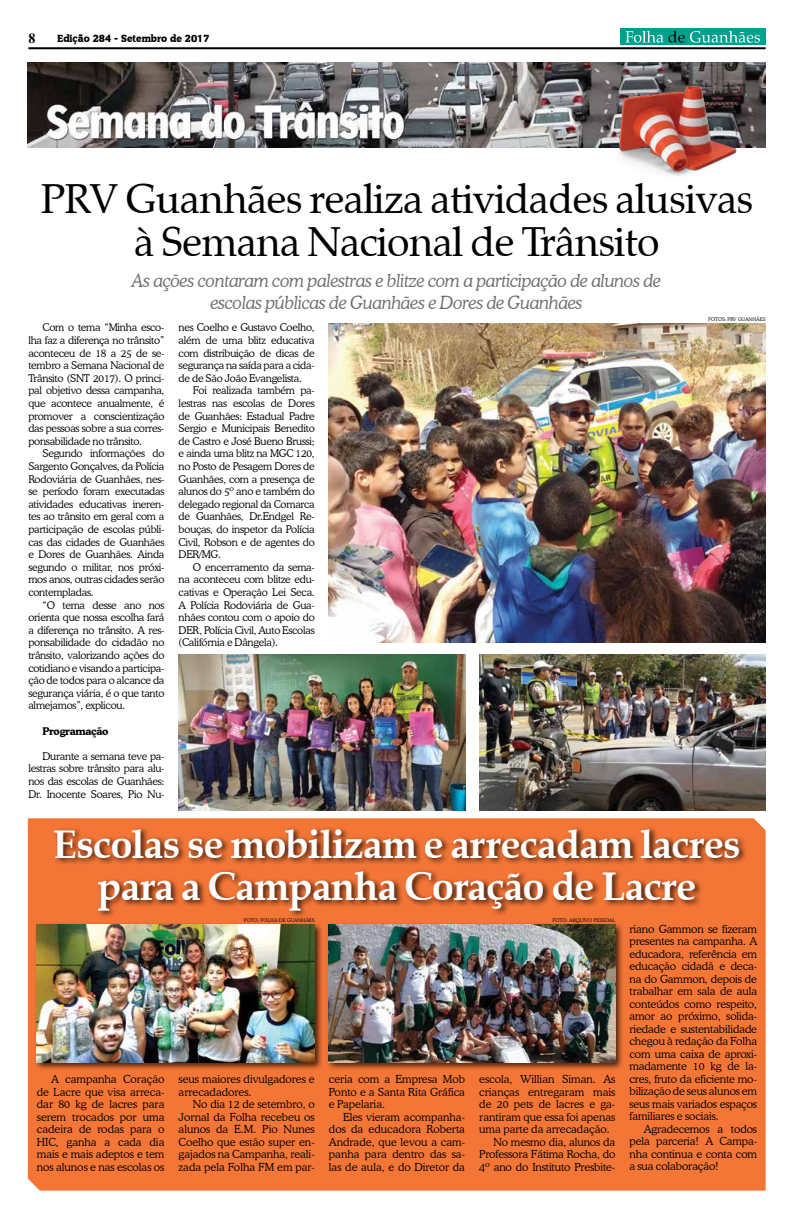
<style>
.page{position:relative;width:794px;height:1219px;background:#fff}
.page>*{position:absolute;margin:0;border:0;box-sizing:border-box;transform-origin:0 0}
.t1{font:41px/43px "Zapf Calligraphic 801 BT";letter-spacing:-.02em;color:#000;text-align:center}
.t2{font:700 40px/42px "Zapf Calligraphic 801 BT";letter-spacing:-.02em;color:#fff;text-align:center}
.t3{font:italic 300 18px/21.6px "Cooper BT";letter-spacing:-.02em;color:#6d6e71;text-align:center}
.t4{font:700 14px "Times New Roman";color:#000}
.t5{font:300 11px/12.5px "Cooper BT";color:#000;text-align:justify}
.t6{font:300 10.5px/12.6px "Cooper BT";letter-spacing:-.02em;color:#000;text-align:justify}
.t7{font:700 10.5px "Cooper BT";letter-spacing:-.02em;color:#000}
.t8{font:10px "Commons";color:#000}
.t9{font:300 5px "Cooper BT";color:#000}
</style>
<div class="page">
<div style="left:620px;top:28px;width:145px;height:17px;background:#00a18c"></div>
<hr style="left:28px;top:47px;width:737px;height:2px;background:#000">
<svg style="left:625px;top:31px;width:135px;height:12px"></svg>
<div style="left:28px;top:818px;width:737px;height:373px;background:#f47637"></div>
<img style="left:179px;top:655px;width:286px;height:155px">
<img style="left:329px;top:323px;width:436px;height:319px">
<img style="left:479px;top:655px;width:286px;height:155px">
<div style="left:52px;top:826px;width:695px;height:92px;background:#000;opacity:.75"></div>
<div style="left:326px;top:922px;width:298px;height:149px;background:#000;opacity:.75"></div>
<img style="left:329px;top:925px;width:286px;height:137px">
<div style="left:34px;top:922px;width:289px;height:149px;background:#000;opacity:.75"></div>
<img style="left:37px;top:925px;width:278px;height:137px">
<img style="left:28px;top:63px;width:737px;height:85px">
<img style="left:603px;top:62px;width:141px;height:114px">
<h3 class="t4" style="left:28px;top:29px;width:8px">8</h3>
<p class="t8" style="left:57px;top:32px;width:154px">Edição 284 - Setembro de 2017</p>
<h1 class="t1" style="left:41px;top:178px;width:714px">PRV Guanhães realiza atividades alusivas à Semana Nacional de Trânsito</h1>
<h3 class="t3" style="left:132px;top:270px;width:530px">As ações contaram com palestras e blitze com a participação de alunos de escolas públicas de Guanhães e Dores de Guanhães</h3>
<p class="t6" style="left:28px;top:321px;width:138px;text-indent:14px">Com o tema “Minha esco&shy;lha faz a diferença no trânsito” aconteceu de 18 a 25 de se&shy;tembro a Semana Nacional de Trânsito (SNT 2017). O princi&shy;pal objetivo dessa campanha, que acontece anualmente, é promover a conscientização das pessoas sobre a sua corres&shy;ponsabilidade no trânsito.</p>
<p class="t6" style="left:28px;top:447px;width:138px;text-indent:14px">Segundo informações do Sargento Gonçalves, da Polícia Rodoviária de Guanhães, nes&shy;se período foram executadas atividades educativas ineren&shy;tes ao trânsito em geral com a participação de escolas públi&shy;cas das cidades de Guanhães e Dores de Guanhães. Ainda segundo o militar, nos próxi&shy;mos anos, outras cidades serão contempladas.</p>
<p class="t6" style="left:28px;top:598px;width:138px;text-indent:14px">“O tema desse ano nos orienta que nossa escolha fará a diferença no trânsito. A res&shy;ponsabilidade do cidadão no trânsito, valorizando ações do cotidiano e visando a participa&shy;ção de todos para o alcance da segurança viária, é o que tanto almejamos”, explicou.</p>
<p class="t7" style="left:43px;top:724px;width:67px">Programação</p>
<p class="t6" style="left:28px;top:750px;width:138px;text-indent:14px">Durante a semana teve pa&shy;lestras sobre trânsito para alu&shy;nos das escolas de Guanhães:<br>Dr. Inocente Soares, Pio Nu-</p>
<p class="t9" style="left:708px;top:316px;width:59px">FOTOS: PRV GUANHÃES</p>
<p class="t6" style="left:179px;top:321px;width:138px">nes Coelho e Gustavo Coelho, além de uma blitz educativa com distribuição de dicas de segurança na saída para a cida&shy;de de São João Evangelista.</p>
<p class="t6" style="left:179px;top:384px;width:138px;text-indent:14px">Foi realizada também pa&shy;lestras nas escolas de Dores de Guanhães: Estadual Padre Sergio e Municipais Benedito de Castro e José Bueno Brussi; e ainda uma blitz na MGC 120, no Posto de Pesagem Dores de Guanhães, com a presença de alunos do 5º ano e também do delegado regional da Comarca de Guanhães, Dr.Endgel Re&shy;bouças, do inspetor da Polícia Civil, Robson e de agentes do DER/MG.</p>
<p class="t6" style="left:179px;top:561px;width:138px;text-indent:14px">O encerramento da sema&shy;na aconteceu com blitze edu&shy;cativas e Operação Lei Seca.<br>A Polícia Rodoviária de Gua&shy;nhães contou com o apoio do DER, Polícia Civil, Auto Escolas (Califórnia e Dângela).</p>
<h2 class="t2" style="left:53px;top:823px;width:689px">Escolas se mobilizam e arrecadam lacres para a Campanha Coração de Lacre</h2>
<p class="t9" style="left:244px;top:917px;width:72px">FOTO: FOLHA DE GUANHÃES</p>
<p class="t9" style="left:552px;top:917px;width:64px">FOTO: ARQUIVO PESSOAL</p>
<p class="t5" style="left:37px;top:1073px;width:129px;text-indent:14px">A campanha Coração de Lacre que visa arreca&shy;dar 80 kg de lacres para serem trocados por uma cadeira de rodas para o HIC, ganha a cada dia mais e mais adeptos e tem nos alunos e nas escolas os</p>
<p class="t5" style="left:179px;top:1073px;width:138px">seus maiores divulgadores e arrecadadores.</p>
<p class="t5" style="left:179px;top:1098px;width:138px;text-indent:14px">No dia 12 de setembro, o Jornal da Folha recebeu os alunos da E.M. Pio Nunes Coelho que estão super en&shy;gajados na Campanha, reali&shy;zada pela Folha FM em par-</p>
<p class="t5" style="left:329px;top:1073px;width:138px">ceria com a Empresa Mob Ponto e a Santa Rita Gráfica e Papelaria.</p>
<p class="t5" style="left:329px;top:1110px;width:138px;text-indent:14px">Eles vieram acompanha&shy;dos da educadora Roberta Andrade, que levou a cam&shy;panha para dentro das sa&shy;las de aula, e do Diretor da</p>
<p class="t5" style="left:479px;top:1073px;width:138px">escola, Willian Siman. As</p>
<p class="t5" style="left:479px;top:1085px;width:138px">crianças entregaram mais</p>
<p class="t5" style="left:479px;top:1098px;width:138px">de 20 pets de lacres e ga-</p>
<p class="t5" style="left:479px;top:1110px;width:138px">rantiram que essa foi apenas</p>
<p class="t5" style="left:479px;top:1123px;width:132px">uma parte da arrecadação.</p>
<p class="t5" style="left:493px;top:1135px;width:123px">No mesmo dia, alunos da</p>
<p class="t5" style="left:479px;top:1148px;width:138px">Professora Fátima Rocha, do</p>
<p class="t5" style="left:479px;top:1160px;width:138px">4º ano do Instituto Presbite-</p>
<p class="t5" style="left:629px;top:923px;width:129px">riano Gammon se fizeram presentes na campanha. A educadora, referência em educação cidadã e deca&shy;na do Gammon, depois de trabalhar em sala de aula conteúdos como respeito, amor ao próximo, solida&shy;riedade e sustentabilidade chegou à redação da Folha com uma caixa de aproxi&shy;madamente 10 kg de la&shy;cres, fruto da eficiente mo&shy;bilização de seus alunos em seus mais variados espaços familiares e sociais.</p>
<p class="t5" style="left:629px;top:1123px;width:129px;text-indent:14px">Agradecemos a todos pela parceria! A Campa&shy;nha continua e conta com a sua colaboração!</p>
</div>
